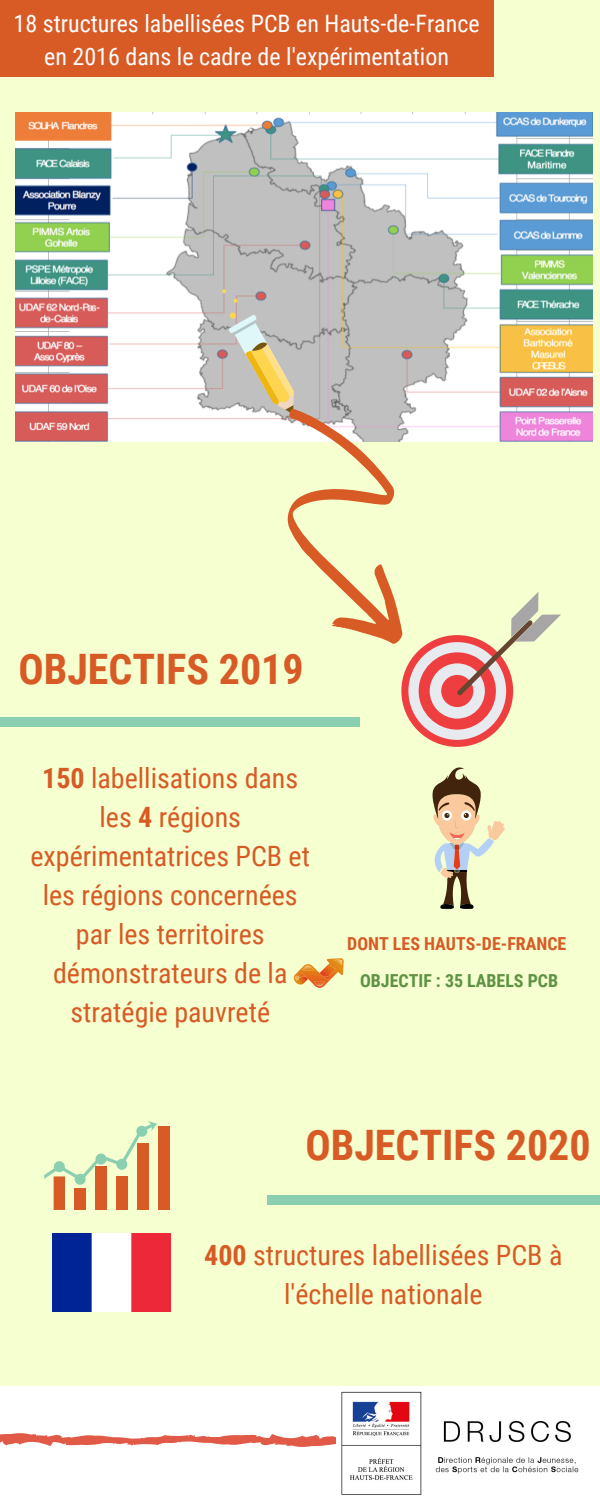
<style>
.page{position:relative;width:600px;height:1500px;background:#f5ffd0}
.page>*{position:absolute;margin:0;border:0;box-sizing:border-box;transform-origin:0 0}
.t1{font:700 42px "Roboto Condensed";color:#d85a25}
.t2{font:28px/39px "Roboto Condensed";color:#d85a25;text-align:center}
.t3{font:24px/33px "Roboto Condensed";color:#fff;text-align:center}
.t4{font:700 17.9px "Roboto Condensed";color:#d85a25}
.t5{font:700 17.9px "Roboto Condensed";color:#5e9242}
.s1{font-weight:700}
</style>
<div class="page">
<div style="left:0;top:0;width:494px;height:77px;background:#d85a25"></div>
<img style="left:16px;top:113px;width:577px;height:328px">
<div style="left:0;top:718px;width:360px;height:9px;background:#8bcfb1"></div>
<div style="left:267px;top:1196px;width:333px;height:9px;background:#8bcfb1"></div>
<div style="left:0;top:1386px;width:600px;height:114px;background:#fff"></div>
<svg style="left:0;top:1433px;width:336px;height:14px"></svg>
<img style="left:341px;top:1391px;width:238px;height:104px">
<div style="left:74px;top:1188px;width:12px;height:22px;background:#d85a25"></div>
<div style="left:54px;top:1176px;width:11px;height:34px;background:#d85a25"></div>
<div style="left:95px;top:1167px;width:12px;height:43px;background:#d85a25"></div>
<div style="left:116px;top:1176px;width:12px;height:34px;background:#d85a25"></div>
<div style="left:137px;top:1143px;width:12px;height:67px;background:#d85a25"></div>
<div style="left:158px;top:1127px;width:11px;height:83px;background:#d85a25"></div>
<svg style="left:44px;top:1121px;width:113px;height:65px"></svg>
<img style="left:53px;top:1233px;width:118px;height:78px">
<div style="left:401px;top:635px;width:112px;height:112px;background:#ef3e3f;border-radius:50%"></div>
<div style="left:408px;top:642px;width:98px;height:98px;background:#e7ebf0;border-radius:50%"></div>
<div style="left:419px;top:652px;width:77px;height:78px;background:#ef3e3f;border-radius:50%"></div>
<div style="left:430px;top:663px;width:55px;height:56px;background:#e7ebf0;border-radius:50%"></div>
<div style="left:441px;top:675px;width:32px;height:32px;background:#ef3e3f;border-radius:50%"></div>
<svg style="left:457px;top:592px;width:104px;height:104px"></svg>
<svg style="left:233px;top:298px;width:5px;height:5px"></svg>
<svg style="left:221px;top:289px;width:6px;height:5px"></svg>
<svg style="left:226px;top:310px;width:177px;height:334px"></svg>
<svg style="left:433px;top:767px;width:72px;height:143px"></svg>
<svg style="left:293px;top:958px;width:51px;height:30px"></svg>
<p class="t3" style="left:14px;top:7px;width:468px">18 structures labellisées PCB en Hauts-de-France en 2016 dans le cadre de l'expérimentation</p>
<h1 class="t1" style="left:18px;top:645px;width:287px">OBJECTIFS 2019</h1>
<p class="t2" style="left:30px;top:759px;width:281px"><span class="s1">150</span> labellisations dans les <span class="s1">4</span> régions expérimentatrices PCB et les régions concernées par les territoires démonstrateurs de la stratégie pauvreté</p>
<p class="t4" style="left:347px;top:934px;width:221px">DONT LES HAUTS-DE-FRANCE</p>
<p class="t5" style="left:360px;top:971px;width:199px">OBJECTIF : 35 LABELS PCB</p>
<h1 class="t1" style="left:305px;top:1121px;width:287px">OBJECTIFS 2020</h1>
<p class="t2" style="left:204px;top:1236px;width:360px"><span class="s1">400</span> structures labellisées PCB à l'échelle nationale</p>
</div>
